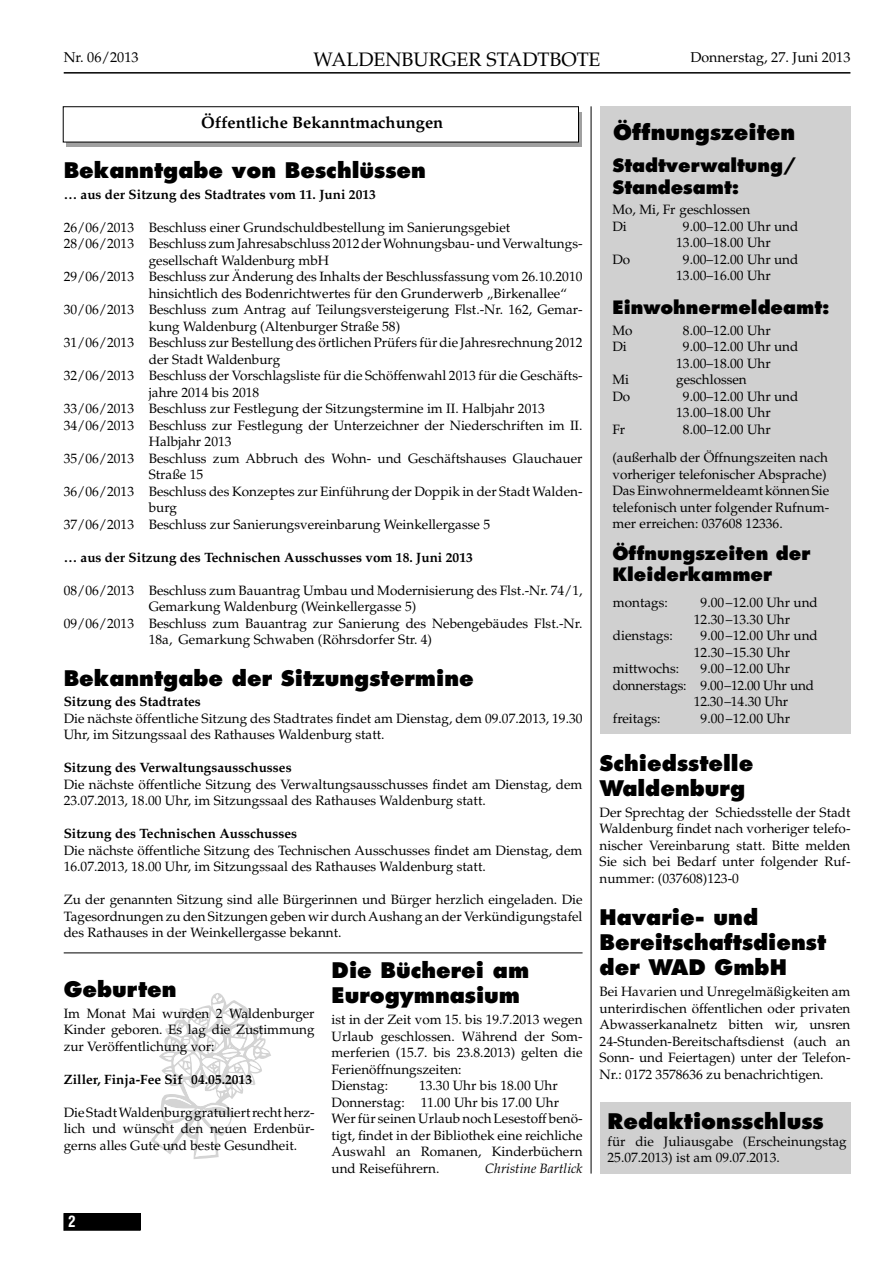
<style>
.page{position:relative;width:893px;height:1263px;background:#fff}
.page>*{position:absolute;margin:0;border:0;box-sizing:border-box;transform-origin:0 0}
.t1{font:800 21px/25.2px "Futura LT";color:#000}
.t2{font:19.5px "Palatino";color:#000}
.t3{font:800 18px/21.6px "Futura LT";color:#000}
.t4{font:700 16.5px "Palatino";color:#000}
.t5{font:700 condensed 15px "Swiss 721 BT";color:#fff}
.t6{font:14.25px "Palatino";color:#000}
.t7{font:13.5px/16.5px "Palatino";color:#000}
.t8{font:700 13.5px "Palatino";color:#000}
.t9{font:13.5px "Palatino";letter-spacing:-.02em;color:#000}
.t10{font:italic 13.5px "Palatino";color:#000}
</style>
<div class="page">
<hr style="left:64px;top:72px;width:786px;height:2px;background:#000">
<div style="left:64px;top:1214px;width:76px;height:16px;background:#000"></div>
<div style="left:64px;top:1213px;width:76px;height:17px;border:1px solid #000"></div>
<svg style="left:151px;top:993px;width:120px;height:166px"></svg>
<div style="left:66px;top:113px;width:516px;height:34px;background:linear-gradient(to right,#a0a0a0,#a0a0a0)"></div>
<div style="left:63px;top:107px;width:515px;height:35px;background:#fff"></div>
<div style="left:63px;top:106px;width:516px;height:36px;border:1px solid #000"></div>
<div style="left:599px;top:106px;width:251px;height:628px;background:#d0d0d0"></div>
<div style="left:599px;top:1102px;width:251px;height:72px;background:#d0d0d0"></div>
<hr style="left:591px;top:106px;width:1px;height:1068px;background:#000">
<hr style="left:64px;top:953px;width:518px;height:1px;background:#000">
<p class="t6" style="left:64px;top:52px;width:76px">Nr. 06/2013</p>
<h2 class="t2" style="left:314px;top:52px;width:288px">WALDENBURGER STADTBOTE</h2>
<p class="t6" style="left:690px;top:52px;width:161px">Donnerstag, 27. Juni 2013</p>
<p class="t4" style="left:201px;top:116px;width:244px">Öffentliche Bekanntmachungen</p>
<h1 class="t1" style="left:64px;top:157px;width:364px">Bekanntgabe von Beschlüssen</h1>
<p class="t8" style="left:64px;top:189px;width:314px">… aus der Sitzung des Stadtrates vom 11. Juni 2013</p>
<p class="t7" style="left:64px;top:220px;width:448px">26/06/2013 Beschluss einer Grundschuldbestellung im Sanierungsgebiet</p>
<p class="t7" style="left:64px;top:237px;width:520px">28/06/2013 Beschluss zum Jahresabschluss 2012 der Wohnungsbau- und Verwaltungs-</p>
<p class="t7" style="left:149px;top:253px;width:182px">gesellschaft Waldenburg mbH</p>
<p class="t7" style="left:64px;top:270px;width:520px">29/06/2013 Beschluss zur Änderung des Inhalts der Beschlussfassung vom 26.10.2010</p>
<p class="t7" style="left:149px;top:286px;width:420px">hinsichtlich des Bodenrichtwertes für den Grunderwerb „Birkenallee“</p>
<p class="t7" style="left:64px;top:303px;width:520px">30/06/2013 Beschluss zum Antrag auf Teilungsversteigerung Flst.-Nr. 162, Gemar-</p>
<p class="t7" style="left:149px;top:319px;width:253px">kung Waldenburg (Altenburger Straße 58)</p>
<p class="t7" style="left:64px;top:336px;width:520px">31/06/2013 Beschluss zur Bestellung des örtlichen Prüfers für die Jahresrechnung 2012</p>
<p class="t7" style="left:149px;top:352px;width:133px">der Stadt Waldenburg</p>
<p class="t7" style="left:64px;top:369px;width:520px">32/06/2013 Beschluss der Vorschlagsliste für die Schöffenwahl 2013 für die Geschäfts-</p>
<p class="t7" style="left:149px;top:385px;width:112px">jahre 2014 bis 2018</p>
<p class="t7" style="left:64px;top:402px;width:483px">33/06/2013 Beschluss zur Festlegung der Sitzungstermine im II. Halbjahr 2013</p>
<p class="t7" style="left:64px;top:418px;width:520px">34/06/2013 Beschluss zur Festlegung der Unterzeichner der Niederschriften im II.</p>
<p class="t7" style="left:149px;top:435px;width:84px">Halbjahr 2013</p>
<p class="t7" style="left:64px;top:451px;width:520px">35/06/2013 Beschluss zum Abbruch des Wohn- und Geschäftshauses Glauchauer</p>
<p class="t7" style="left:149px;top:468px;width:56px">Straße 15</p>
<p class="t7" style="left:64px;top:484px;width:520px">36/06/2013 Beschluss des Konzeptes zur Einführung der Doppik in der Stadt Walden-</p>
<p class="t7" style="left:149px;top:501px;width:30px">burg</p>
<p class="t7" style="left:64px;top:517px;width:428px">37/06/2013 Beschluss zur Sanierungsvereinbarung Weinkellergasse 5</p>
<p class="t8" style="left:64px;top:552px;width:411px">… aus der Sitzung des Technischen Ausschusses vom 18. Juni 2013</p>
<p class="t7" style="left:64px;top:583px;width:520px">08/06/2013 Beschluss zum Bauantrag Umbau und Modernisierung des Flst.-Nr. 74/1,</p>
<p class="t7" style="left:149px;top:600px;width:269px">Gemarkung Waldenburg (Weinkellergasse 5)</p>
<p class="t7" style="left:64px;top:616px;width:520px">09/06/2013 Beschluss zum Bauantrag zur Sanierung des Nebengebäudes Flst.-Nr.</p>
<p class="t7" style="left:149px;top:633px;width:285px">18a, Gemarkung Schwaben (Röhrsdorfer Str. 4)</p>
<h1 class="t1" style="left:64px;top:665px;width:412px">Bekanntgabe der Sitzungstermine</h1>
<p class="t8" style="left:64px;top:697px;width:139px">Sitzung des Stadtrates</p>
<p class="t7" style="left:64px;top:712px;width:520px">Die nächste öffentliche Sitzung des Stadtrates findet am Dienstag, dem 09.07.2013, 19.30<br>Uhr, im Sitzungssaal des Rathauses Waldenburg statt.</p>
<p class="t8" style="left:64px;top:763px;width:229px">Sitzung des Verwaltungsausschusses</p>
<p class="t7" style="left:64px;top:778px;width:520px">Die nächste öffentliche Sitzung des Verwaltungsausschusses findet am Dienstag, dem<br>23.07.2013, 18.00 Uhr, im Sitzungssaal des Rathauses Waldenburg statt.</p>
<p class="t8" style="left:64px;top:829px;width:235px">Sitzung des Technischen Ausschusses</p>
<p class="t7" style="left:64px;top:844px;width:520px">Die nächste öffentliche Sitzung des Technischen Ausschusses findet am Dienstag, dem<br>16.07.2013, 18.00 Uhr, im Sitzungssaal des Rathauses Waldenburg statt.</p>
<p class="t7" style="left:64px;top:893px;width:520px;text-align:justify">Zu der genannten Sitzung sind alle Bürgerinnen und Bürger herzlich eingeladen. Die Tagesordnungen zu den Sitzungen geben wir durch Aushang an der Verkündigungstafel des Rathauses in der Weinkellergasse bekannt.</p>
<h1 class="t1" style="left:64px;top:977px;width:114px">Geburten</h1>
<p class="t7" style="left:64px;top:1007px;width:252px;text-align:justify">Im Monat Mai wurden 2 Waldenburger Kinder geboren. Es lag die Zustimmung zur Veröffentlichung vor:</p>
<p class="t8" style="left:64px;top:1074px;width:190px">Ziller, Finja-Fee Sif 04.05.2013</p>
<p class="t7" style="left:64px;top:1106px;width:252px;text-align:justify">Die Stadt Waldenburg gratuliert recht herz&shy;lich und wünscht den neuen Erdenbür&shy;gerns alles Gute und beste Gesundheit.</p>
<h1 class="t1" style="left:332px;top:958px;width:199px">Die Bücherei am<br>Eurogymnasium</h1>
<p class="t7" style="left:332px;top:1013px;width:252px">ist in der Zeit vom 15. bis 19.7.2013 wegen<br>Urlaub geschlossen. Während der Som&shy;merferien (15.7. bis 23.8.2013) gelten die<br>Ferienöffnungszeiten:<br>Dienstag:</p>
<p class="t7" style="left:332px;top:1079px;width:252px;text-indent:87px">13.30 Uhr bis 18.00 Uhr Donnerstag: 11.00 Uhr bis 17.00 Uhr Wer für seinen Urlaub noch Lesestoff benö&shy;tigt, findet in der Bibliothek eine reichliche Auswahl an Romanen, Kinderbüchern und Reiseführern.</p>
<p class="t10" style="left:485px;top:1163px;width:99px">Christine Bartlick</p>
<h1 class="t1" style="left:613px;top:119px;width:184px">Öffnungszeiten</h1>
<h3 class="t3" style="left:612px;top:154px;width:185px">Stadtverwaltung/<br>Standesamt:</h3>
<p class="t7" style="left:612px;top:203px;width:139px">Mo, Mi, Fr geschlossen<br>Di</p>
<p class="t7" style="left:676px;top:220px;width:124px;text-indent:7px">9.00–12.00 Uhr und<br>13.00–18.00 Uhr</p>
<p class="t7" style="left:612px;top:253px;width:19px">Do</p>
<p class="t7" style="left:676px;top:253px;width:124px;text-indent:7px">9.00–12.00 Uhr und<br>13.00–16.00 Uhr</p>
<h3 class="t3" style="left:612px;top:296px;width:219px">Einwohnermeldeamt:</h3>
<p class="t7" style="left:612px;top:323px;width:22px">Mo</p>
<p class="t7" style="left:683px;top:323px;width:89px">8.00–12.00 Uhr</p>
<p class="t7" style="left:612px;top:340px;width:16px">Di</p>
<p class="t7" style="left:676px;top:340px;width:124px;text-indent:7px">9.00–12.00 Uhr und<br>13.00–18.00 Uhr</p>
<p class="t7" style="left:612px;top:373px;width:18px">Mi</p>
<p class="t7" style="left:676px;top:373px;width:72px">geschlossen</p>
<p class="t7" style="left:612px;top:389px;width:19px">Do</p>
<p class="t7" style="left:676px;top:389px;width:124px;text-indent:7px">9.00 –12.00 Uhr und<br>13.00–18.00 Uhr</p>
<p class="t7" style="left:612px;top:422px;width:14px">Fr</p>
<p class="t7" style="left:612px;top:416px;width:217px;line-height:28.5px;text-indent:70px">8.00–12.00 Uhr (außerhalb der Öffnungszeiten nach</p>
<p class="t7" style="left:612px;top:467px;width:218px">vorheriger telefonischer Absprache)<br>Das Einwohnermeldeamt können Sie telefonisch unter folgender Rufnum&shy;mer erreichen: 037608 12336.</p>
<h3 class="t3" style="left:612px;top:542px;width:199px">Öffnungszeiten der<br>Kleiderkammer</h3>
<p class="t7" style="left:613px;top:596px;width:56px">montags:</p>
<p class="t7" style="left:694px;top:596px;width:125px;text-indent:7px">9.00 –12.00 Uhr und<br>12.30 –13.30 Uhr</p>
<p class="t7" style="left:613px;top:629px;width:61px">dienstags:</p>
<p class="t7" style="left:694px;top:629px;width:125px;text-indent:7px">9.00 –12.00 Uhr und<br>12.30 –15.30 Uhr</p>
<p class="t7" style="left:613px;top:662px;width:68px">mittwochs:</p>
<p class="t7" style="left:701px;top:662px;width:91px">9.00 –12.00 Uhr</p>
<p class="t9" style="left:613px;top:680px;width:203px">donnerstags: 9.00 –12.00 Uhr und</p>
<p class="t7" style="left:694px;top:695px;width:96px">12.30 –14.30 Uhr</p>
<p class="t7" style="left:613px;top:711px;width:49px">freitags:</p>
<p class="t7" style="left:701px;top:711px;width:91px">9.00 –12.00 Uhr</p>
<h1 class="t1" style="left:599px;top:750px;width:155px">Schiedsstelle<br>Waldenburg</h1>
<p class="t7" style="left:599px;top:805px;width:252px;text-align:justify">Der Sprechtag der Schiedsstelle der Stadt Waldenburg findet nach vorheriger telefo&shy;nischer Vereinbarung statt. Bitte melden Sie sich bei Bedarf unter folgender Ruf&shy;nummer: (037608)123-0</p>
<h1 class="t1" style="left:599px;top:904px;width:228px">Havarie- und<br>Bereitschaftsdienst der WAD GmbH</h1>
<p class="t7" style="left:599px;top:985px;width:252px;text-align:justify">Bei Havarien und Unregelmäßigkeiten am unterirdischen öffentlichen oder privaten Abwasserkanalnetz bitten wir, unsren 24-Stunden-Bereitschaftsdienst (auch an Sonn- und Feiertagen) unter der Telefon-Nr.: 0172 3578636 zu benachrichtigen.</p>
<h1 class="t1" style="left:607px;top:1109px;width:218px">Redaktionsschluss</h1>
<p class="t7" style="left:607px;top:1134px;width:241px">für die Juliausgabe (Erscheinungstag<br>25.07.2013) ist am 09.07.2013.</p>
<p class="t5" style="left:68px;top:1212px;width:9px">2</p>
</div>
